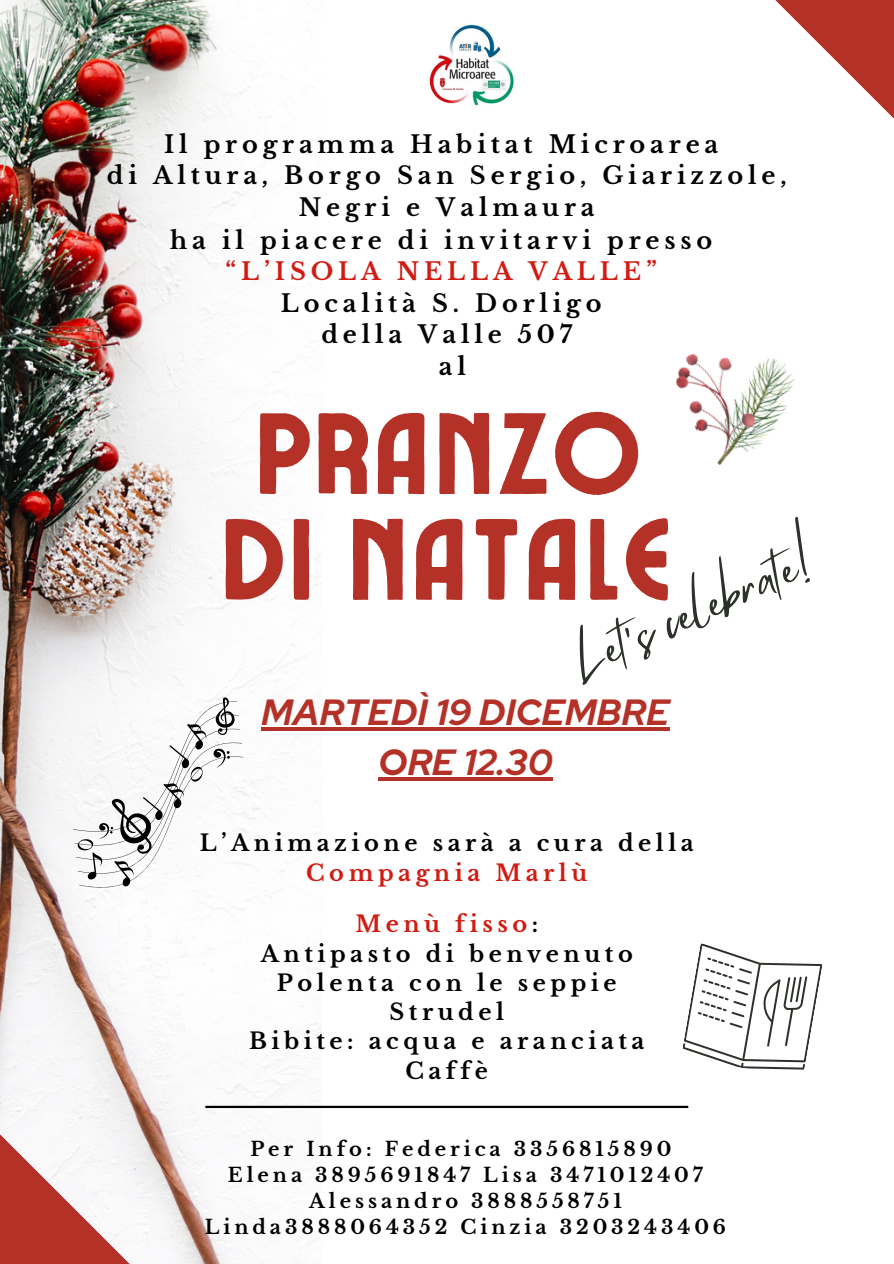
<style>
.page{position:relative;width:894px;height:1264px;background:#fff}
.page>*{position:absolute;margin:0;border:0;box-sizing:border-box;transform-origin:0 0}
.t1{font:115.5px "Ayr Lucidity Condensed";color:#b33127}
.t2{font:48.6px "Mistrully";color:#2c322a}
.t3{font:italic 700 36.3px "Red Hat Display";letter-spacing:.01em;color:#b33127}
.t4{font:700 24px/31.5px "Libre Baskerville";letter-spacing:.2em;color:#000;text-align:center}
.t5{font:700 24px "Libre Baskerville";letter-spacing:.2em;color:#d11c13}
.t6{font:700 22.5px "Libre Baskerville";letter-spacing:.2em;color:#000}
.t7{font:700 22.5px "Libre Baskerville";letter-spacing:.2em;color:#d11c13}
.t8{font:700 19.5px "Libre Baskerville";letter-spacing:.2em;color:#000}
.s1{color:#000}
</style>
<div class="page">
<img style="left:0;top:0;width:321px;height:1263px">
<svg style="left:775px;top:0;width:118px;height:118px"></svg>
<svg style="left:0;top:1107px;width:158px;height:156px"></svg>
<hr style="left:205px;top:1105px;width:483px;height:2px;background:#000">
<img style="left:766px;top:358px;width:29px;height:78px">
<img style="left:675px;top:353px;width:91px;height:112px">
<img style="left:429px;top:24px;width:85px;height:82px">
<svg style="left:682px;top:943px;width:140px;height:127px"></svg>
<svg style="left:60px;top:695px;width:196px;height:197px"></svg>
<svg style="left:261px;top:726px;width:408px;height:4px;fill:#b33127"></svg>
<hr style="left:378px;top:777px;width:174px;height:3px;background:#b33127">
<p class="t4" style="left:164px;top:128px;width:555px">Il programma Habitat Microarea</p>
<p class="t4" style="left:107px;top:160px;width:681px">di Altura, Borgo San Sergio, Giarizzole,<br>Negri e Valmaura</p>
<p class="t4" style="left:170px;top:224px;width:543px">ha il piacere di invitarvi presso</p>
<p class="t5" style="left:225px;top:257px;width:432px">“L’ISOLA NELLA VALLE”</p>
<p class="t4" style="left:281px;top:287px;width:322px">Località S. Dorligo</p>
<p class="t4" style="left:321px;top:319px;width:252px">della Valle 507</p>
<p class="t4" style="left:438px;top:350px;width:29px">al</p>
<p class="t1" style="left:252px;top:378px;width:359px">PRANZO</p>
<p class="t1" style="left:220px;top:484px;width:446px">DI NATALE</p>
<p class="t2" style="left:558px;top:626px;width:267px;rotate:-24deg">Let's celebrate!</p>
<p class="t3" style="left:261px;top:687px;width:409px">MARTEDÌ 19 DICEMBRE</p>
<p class="t3" style="left:378px;top:738px;width:175px">ORE 12.30</p>
<p class="t6" style="left:200px;top:829px;width:495px">L’Animazione sarà a cura della</p>
<p class="t7" style="left:306px;top:858px;width:282px">Compagnia Marlù</p>
<p class="t7" style="left:355px;top:910px;width:184px">Menù fisso<span class="s1">:</span></p>
<p class="t6" style="left:261px;top:939px;width:373px">Antipasto di benvenuto</p>
<p class="t6" style="left:277px;top:969px;width:341px">Polenta con le seppie</p>
<p class="t6" style="left:389px;top:998px;width:116px">Strudel</p>
<p class="t6" style="left:249px;top:1027px;width:397px">Bibite: acqua e aranciata</p>
<p class="t6" style="left:405px;top:1056px;width:84px">Caffè</p>
<p class="t8" style="left:250px;top:1137px;width:422px">Per Info: Federica 3356815890</p>
<p class="t8" style="left:228px;top:1163px;width:476px">Elena 3895691847 Lisa 3471012407</p>
<p class="t8" style="left:309px;top:1188px;width:314px">Alessandro 3888558751</p>
<p class="t8" style="left:205px;top:1214px;width:522px">Linda3888064352 Cinzia 3203243406</p>
</div>
